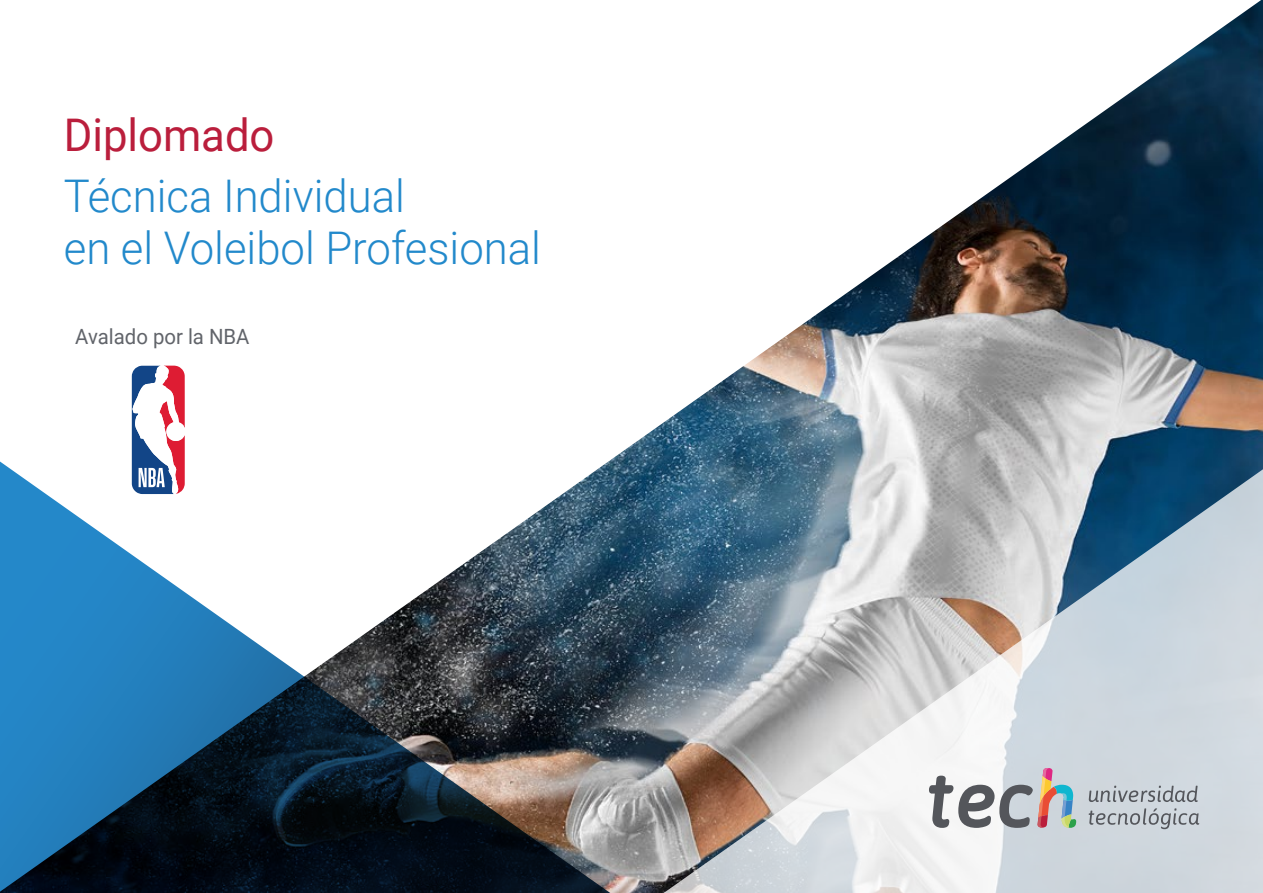
<style>
.page{position:relative;width:1263px;height:893px;background:#fff}
.page>*{position:absolute;margin:0;border:0;box-sizing:border-box;transform-origin:0 0}
.t1{font:300 45px/52.5px "Roboto";color:#2289cb}
.t2{font:45px "Roboto";color:#ba1e3c}
.t3{font:21px "Roboto";color:#61646a}
</style>
<div class="page">
<img style="left:131px;top:0;width:1132px;height:454px">
<svg style="left:640px;top:454px;width:623px;height:439px"></svg>
<svg style="left:929px;top:768px;width:147px;height:60px"></svg>
<svg style="left:1089px;top:786px;width:109px;height:16px"></svg>
<svg style="left:1089px;top:808px;width:110px;height:21px"></svg>
<svg style="left:0;top:446px;width:640px;height:447px"></svg>
<svg style="left:132px;top:366px;width:53px;height:128px"></svg>
<p class="t2" style="left:64px;top:103px;width:212px">Diplomado</p>
<p class="t1" style="left:64px;top:168px;width:479px">Técnica Individual<br>en el Voleibol Profesional</p>
<p class="t3" style="left:75px;top:322px;width:176px">Avalado por la NBA</p>
</div>
